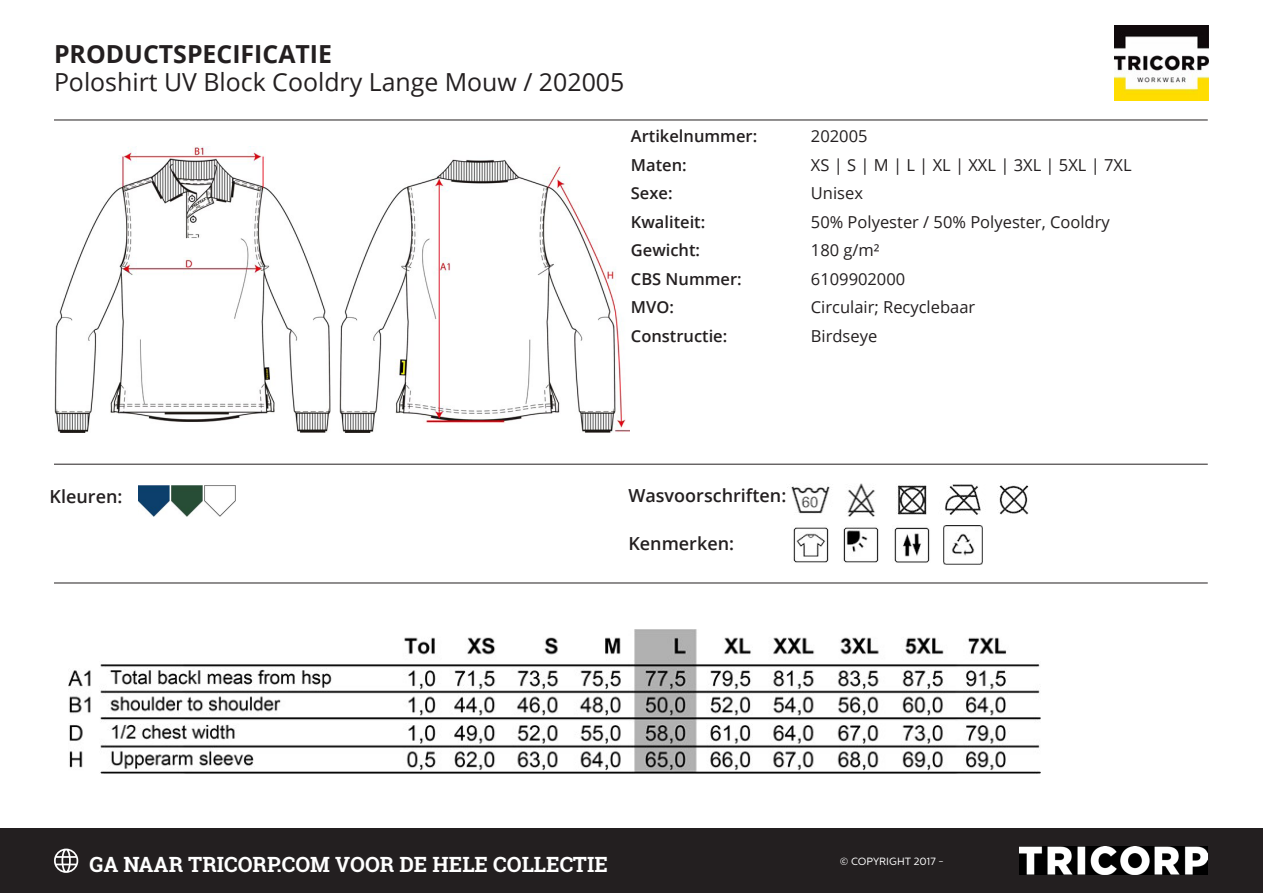
<style>
.page{position:relative;width:1263px;height:893px;background:#fff}
.page>*{position:absolute;margin:0;border:0;box-sizing:border-box;transform-origin:0 0}
.t1{font:24.9px "Open Sans";color:#231f20}
.t2{font:700 24.9px "Open Sans";color:#231f20}
.t3{font:700 21px "Roboto Slab";color:#fff}
.t4{font:600 18px "Open Sans";color:#231f20}
.Kenmerk{font:16.5px "Open Sans";color:#231f20}
.Kenmerk-2{font:600 16.5px "Open Sans";color:#231f20}
.t5{font:10.5px "Centrale Sans";color:#fff}
</style>
<div class="page">
<img style="left:1114px;top:26px;width:95px;height:74px">
<img style="left:54px;top:147px;width:575px;height:285px">
<img style="left:896px;top:485px;width:31px;height:30px">
<img style="left:787px;top:486px;width:43px;height:28px">
<img style="left:847px;top:484px;width:28px;height:33px">
<img style="left:997px;top:485px;width:32px;height:30px">
<img style="left:944px;top:484px;width:37px;height:31px">
<img style="left:894px;top:527px;width:36px;height:36px">
<img style="left:793px;top:527px;width:36px;height:36px">
<img style="left:843px;top:527px;width:36px;height:36px">
<img style="left:943px;top:525px;width:39px;height:39px">
<img style="left:138px;top:486px;width:31px;height:31px">
<img style="left:171px;top:486px;width:31px;height:31px">
<img style="left:204px;top:486px;width:31px;height:31px">
<hr style="left:54px;top:120px;width:1154px;height:1px;background:#231f20">
<hr style="left:54px;top:464px;width:1154px;height:1px;background:#231f20">
<div style="left:0;top:828px;width:1263px;height:65px;background:#231f20"></div>
<svg style="left:54px;top:849px;width:24px;height:24px"></svg>
<img style="left:1020px;top:847px;width:188px;height:28px">
<hr style="left:54px;top:583px;width:1154px;height:1px;background:#231f20">
<img style="left:68px;top:629px;width:972px;height:144px">
<p class="t2" style="left:54px;top:36px;width:280px">PRODUCTSPECIFICATIE</p>
<p class="t1" style="left:54px;top:65px;width:572px">Poloshirt UV Block Cooldry Lange Mouw / 202005</p>
<p class="t4" style="left:50px;top:484px;width:74px">Kleuren:</p>
<p class="Kenmerk-2" style="left:631px;top:125px;width:128px">Artikelnummer:</p>
<p class="Kenmerk" style="left:811px;top:125px;width:58px">202005</p>
<p class="Kenmerk-2" style="left:631px;top:154px;width:57px">Maten:</p>
<p class="Kenmerk" style="left:811px;top:154px;width:322px">XS | S | M | L | XL | XXL | 3XL | 5XL | 7XL</p>
<p class="Kenmerk-2" style="left:631px;top:182px;width:43px">Sexe:</p>
<p class="Kenmerk" style="left:811px;top:182px;width:54px">Unisex</p>
<p class="Kenmerk-2" style="left:631px;top:211px;width:76px">Kwaliteit:</p>
<p class="Kenmerk" style="left:811px;top:211px;width:300px">50% Polyester / 50% Polyester, Cooldry</p>
<p class="Kenmerk-2" style="left:631px;top:239px;width:71px">Gewicht:</p>
<p class="Kenmerk" style="left:811px;top:239px;width:70px">180 g/m²</p>
<p class="Kenmerk-2" style="left:631px;top:268px;width:112px">CBS Nummer:</p>
<p class="Kenmerk" style="left:811px;top:268px;width:96px">6109902000</p>
<p class="Kenmerk-2" style="left:631px;top:296px;width:45px">MVO:</p>
<p class="Kenmerk" style="left:811px;top:296px;width:166px">Circulair; Recyclebaar</p>
<p class="Kenmerk-2" style="left:631px;top:325px;width:98px">Constructie:</p>
<p class="Kenmerk" style="left:811px;top:325px;width:68px">Birdseye</p>
<p class="t4" style="left:628px;top:483px;width:159px">Wasvoorschriften:</p>
<p class="t4" style="left:628px;top:531px;width:107px">Kenmerken:</p>
<p class="t3" style="left:90px;top:850px;width:520px">GA NAAR TRICORP.COM VOOR DE HELE COLLECTIE</p>
<p class="t5" style="left:840px;top:855px;width:106px">© COPYRIGHT 2017 -</p>
</div>
